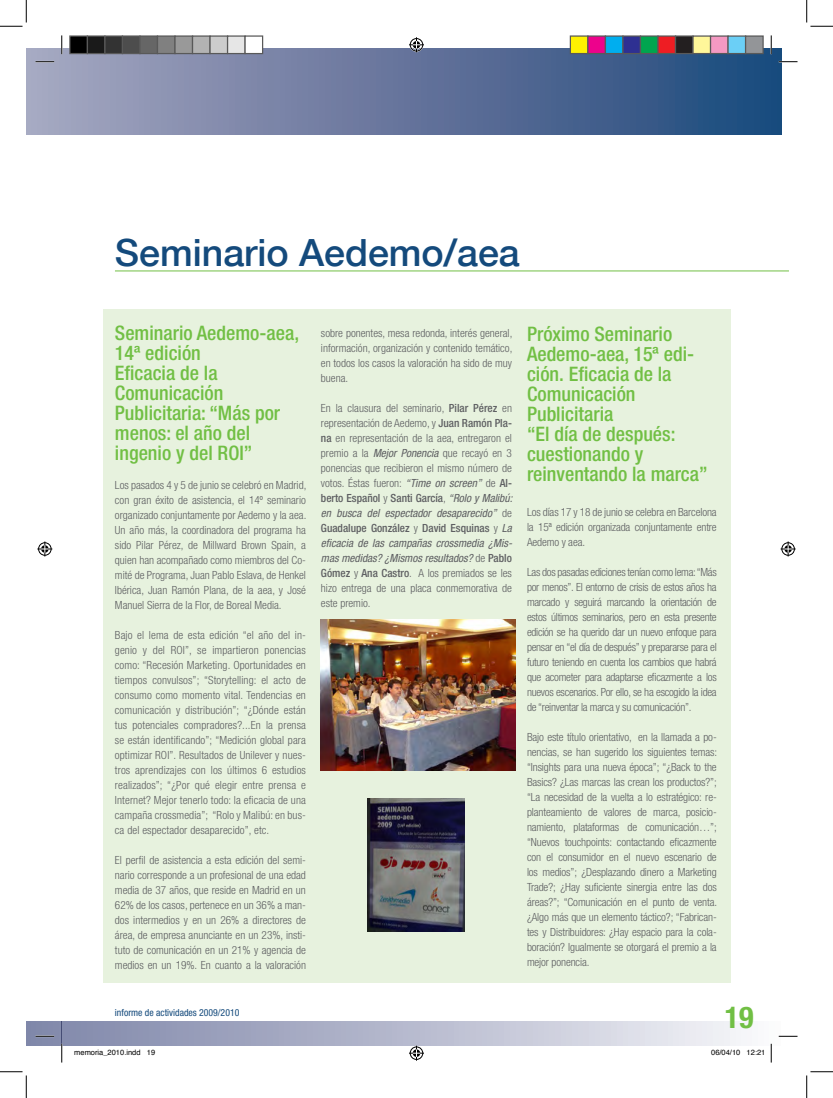
<style>
.page{position:relative;width:833px;height:1098px;background:#fff}
.page>*{position:absolute;margin:0;border:0;box-sizing:border-box;transform-origin:0 0}
.txt{font:500 37.5px "Helvetica Neue";color:#144a7c}
.t1{font:700 condensed 30px "Helvetica Neue LT Std";color:#71bf44}
.sub_verde{font:500 condensed 20px/20px "Helvetica Neue LT Std";color:#71bf44}
.txt-2{font:300 condensed 11.25px/15px "Helvetica Neue LT Std";color:#5e5f62;text-align:justify}
.t2{font:condensed 9.75px "Helvetica Neue LT Std";color:#144a7c}
.t3{font:7.5px "Helvetica";color:#000}
.s1{font-weight:500}
.s2{font-weight:400;font-style:italic}
</style>
<div class="page">
<div style="left:26px;top:1022px;width:36px;height:23px;background:#828aab"></div>
<div style="left:26px;top:49px;width:36px;height:85px;background:#a4a8c1"></div>
<div style="left:62px;top:1022px;width:717px;height:23px;background:linear-gradient(to right,#8087aa,#f6f6f9)"></div>
<div style="left:62px;top:49px;width:719px;height:85px;background:linear-gradient(to right,#a3a0bc,#1c477b)"></div>
<div style="left:102px;top:310px;width:628px;height:673px;background:#e7f2de"></div>
<hr style="left:115px;top:271px;width:673px;height:1px;background:#71bf44">
<img style="left:367px;top:799px;width:97px;height:132px">
<img style="left:321px;top:619px;width:194px;height:151px">
<svg style="left:35px;top:61px;width:19px;height:1px"></svg>
<svg style="left:778px;top:61px;width:19px;height:1px"></svg>
<svg style="left:35px;top:1035px;width:19px;height:2px"></svg>
<svg style="left:778px;top:1035px;width:19px;height:2px"></svg>
<svg style="left:61px;top:35px;width:1px;height:19px"></svg>
<svg style="left:61px;top:1044px;width:1px;height:18px"></svg>
<svg style="left:770px;top:35px;width:1px;height:19px"></svg>
<svg style="left:770px;top:1044px;width:1px;height:18px"></svg>
<svg style="left:0;top:0;width:27px;height:27px"></svg>
<svg style="left:0;top:1071px;width:27px;height:27px"></svg>
<svg style="left:806px;top:0;width:26px;height:27px"></svg>
<svg style="left:806px;top:1071px;width:26px;height:27px"></svg>
<svg style="left:409px;top:37px;width:15px;height:15px"></svg>
<svg style="left:409px;top:1045px;width:15px;height:15px"></svg>
<svg style="left:37px;top:541px;width:15px;height:15px"></svg>
<svg style="left:780px;top:541px;width:15px;height:15px"></svg>
<div style="left:70px;top:36px;width:17px;height:18px;background:#000"></div>
<div style="left:69px;top:35px;width:19px;height:19px;border:1px solid #595959"></div>
<div style="left:87px;top:36px;width:18px;height:18px;background:#1a1a1a"></div>
<div style="left:87px;top:35px;width:18px;height:19px;border:1px solid #595959"></div>
<div style="left:105px;top:36px;width:17px;height:18px;background:#333"></div>
<div style="left:104px;top:35px;width:19px;height:19px;border:1px solid #595959"></div>
<div style="left:122px;top:36px;width:18px;height:18px;background:#4d4d4d"></div>
<div style="left:122px;top:35px;width:18px;height:19px;border:1px solid #595959"></div>
<div style="left:140px;top:36px;width:17px;height:18px;background:#666"></div>
<div style="left:139px;top:35px;width:19px;height:19px;border:1px solid #595959"></div>
<div style="left:157px;top:36px;width:18px;height:18px;background:#808080"></div>
<div style="left:157px;top:35px;width:18px;height:19px;border:1px solid #595959"></div>
<div style="left:175px;top:36px;width:17px;height:18px;background:#999"></div>
<div style="left:174px;top:35px;width:19px;height:19px;border:1px solid #595959"></div>
<div style="left:192px;top:36px;width:18px;height:18px;background:#b3b3b3"></div>
<div style="left:192px;top:35px;width:18px;height:19px;border:1px solid #595959"></div>
<div style="left:210px;top:36px;width:17px;height:18px;background:#ccc"></div>
<div style="left:209px;top:35px;width:19px;height:19px;border:1px solid #595959"></div>
<div style="left:227px;top:36px;width:18px;height:18px;background:#e6e6e6"></div>
<div style="left:227px;top:35px;width:18px;height:19px;border:1px solid #595959"></div>
<div style="left:245px;top:36px;width:17px;height:18px;background:#fff"></div>
<div style="left:244px;top:35px;width:19px;height:19px;border:1px solid #595959"></div>
<div style="left:570px;top:36px;width:17px;height:18px;background:#fff101"></div>
<div style="left:569px;top:35px;width:19px;height:19px;border:1px solid #595959"></div>
<div style="left:587px;top:36px;width:18px;height:18px;background:#ed028c"></div>
<div style="left:587px;top:35px;width:18px;height:19px;border:1px solid #595959"></div>
<div style="left:605px;top:36px;width:17px;height:18px;background:#00aeef"></div>
<div style="left:604px;top:35px;width:19px;height:19px;border:1px solid #595959"></div>
<div style="left:622px;top:36px;width:18px;height:18px;background:#2e3092"></div>
<div style="left:622px;top:35px;width:18px;height:19px;border:1px solid #595959"></div>
<div style="left:640px;top:36px;width:17px;height:18px;background:#00a54f"></div>
<div style="left:639px;top:35px;width:19px;height:19px;border:1px solid #595959"></div>
<div style="left:657px;top:36px;width:18px;height:18px;background:#ee1d23"></div>
<div style="left:657px;top:35px;width:18px;height:19px;border:1px solid #595959"></div>
<div style="left:675px;top:36px;width:17px;height:18px;background:#231f20"></div>
<div style="left:674px;top:35px;width:19px;height:19px;border:1px solid #595959"></div>
<div style="left:692px;top:36px;width:18px;height:18px;background:#fff79a"></div>
<div style="left:692px;top:35px;width:18px;height:19px;border:1px solid #595959"></div>
<div style="left:710px;top:36px;width:17px;height:18px;background:#f499c2"></div>
<div style="left:709px;top:35px;width:19px;height:19px;border:1px solid #595959"></div>
<div style="left:727px;top:36px;width:18px;height:18px;background:#6bcff6"></div>
<div style="left:727px;top:35px;width:18px;height:19px;border:1px solid #595959"></div>
<div style="left:745px;top:36px;width:17px;height:18px;background:#939598"></div>
<div style="left:744px;top:35px;width:19px;height:19px;border:1px solid #595959"></div>
<p class="txt" style="left:115px;top:230px;width:406px">Seminario Aedemo/aea</p>
<p class="sub_verde" style="left:115px;top:322px;width:186px">Seminario Aedemo-aea,<br>14ª edición</p>
<p class="sub_verde" style="left:115px;top:362px;width:104px">Eficacia de la</p>
<p class="sub_verde" style="left:115px;top:382px;width:110px">Comunicación</p>
<p class="sub_verde" style="left:115px;top:402px;width:167px">Publicitaria: “Más por menos: el año del</p>
<p class="sub_verde" style="left:115px;top:442px;width:139px">ingenio y del ROI”</p>
<p class="txt-2" style="left:115px;top:478px;width:193px">Los pasados 4 y 5 de junio se celebró en Madrid, con gran éxito de asistencia, el 14º seminario organizado conjuntamente por Aedemo y la aea.</p>
<p class="txt-2" style="left:115px;top:523px;width:192px">Un año más, la coordinadora del programa ha sido Pilar Pérez, de Millward Brown Spain, a quien han acompañado como miembros del Co&shy;mité de Programa, Juan Pablo Eslava, de Henkel Ibérica, Juan Ramón Plana, de la aea, y José Manuel Sierra de la Flor, de Boreal Media.</p>
<p class="txt-2" style="left:115px;top:628px;width:192px">Bajo el lema de esta edición “el año del in&shy;genio y del ROI”, se impartieron ponencias como: “Recesión Marketing. Oportunidades en tiempos convulsos”; “Storytelling: el acto de consumo como momento vital. Tendencias en comunicación y distribución”; “¿Dónde están tus potenciales compradores?...En la prensa se están identificando”; “Medición global para optimizar ROI”. Resultados de Unilever y nues&shy;tros aprendizajes con los últimos 6 estudios realizados”; “¿Por qué elegir entre prensa e Internet? Mejor tenerlo todo: la eficacia de una campaña crossmedia”; “Rolo y Malibú: en bus&shy;ca del espectador desaparecido”, etc.</p>
<p class="txt-2" style="left:115px;top:853px;width:192px">El perfil de asistencia a esta edición del semi&shy;nario corresponde a un profesional de una edad media de 37 años, que reside en Madrid en un 62% de los casos, pertenece en un 36% a man&shy;dos intermedios y en un 26% a directores de área, de empresa anunciante en un 23%, insti&shy;tuto de comunicación en un 21% y agencia de medios en un 19%. En cuanto a la valoración</p>
<p class="txt-2" style="left:321px;top:325px;width:193px">sobre ponentes, mesa redonda, interés general, información, organización y contenido temático, en todos los casos la valoración ha sido de muy buena.</p>
<p class="txt-2" style="left:321px;top:400px;width:193px">En la clausura del seminario, <span class="s1">Pilar Pérez</span> en representación de Aedemo, y <span class="s1">Juan Ramón Pla&shy;na</span> en representación de la aea, entregaron el premio a la <span class="s2">Mejor Ponencia</span> que recayó en 3 ponencias que recibieron el mismo número de votos. Éstas fueron: <span class="s2">“Time on screen”</span> de <span class="s1">Al&shy;berto Español</span> y <span class="s1">Santi García</span>, <span class="s2">“Rolo y Malibú: en busca del espectador desaparecido”</span> de <span class="s1">Guadalupe González</span> y <span class="s1">David Esquinas</span> y <span class="s2">La eficacia de las campañas crossmedia ¿Mis&shy;mas medidas? ¿Mismos resultados?</span> de <span class="s1">Pablo Gómez</span> y <span class="s1">Ana Castro</span>. A los premiados se les hizo entrega de una placa conmemorativa de este premio.</p>
<p class="sub_verde" style="left:526px;top:323px;width:147px">Próximo Seminario</p>
<p class="sub_verde" style="left:526px;top:343px;width:168px">Aedemo-aea, 15ª edi&shy;ción. Eficacia de la</p>
<p class="sub_verde" style="left:526px;top:383px;width:110px">Comunicación</p>
<p class="sub_verde" style="left:526px;top:403px;width:88px">Publicitaria</p>
<p class="sub_verde" style="left:526px;top:423px;width:150px">“El día de después: cuestionando y</p>
<p class="sub_verde" style="left:526px;top:463px;width:182px">reinventando la marca”</p>
<p class="txt-2" style="left:526px;top:505px;width:191px">Los días 17 y 18 de junio se celebra en Barcelona la 15ª edición organizada conjuntamente entre Aedemo y aea.</p>
<p class="txt-2" style="left:526px;top:565px;width:191px">Las dos pasadas ediciones tenían como lema: “Más por menos”. El entorno de crisis de estos años ha marcado y seguirá marcando la orientación de estos últimos seminarios, pero en esta presente edición se ha querido dar un nuevo enfoque para pensar en “el día de después” y prepararse para el futuro teniendo en cuenta los cambios que habrá que acometer para adaptarse eficazmente a los nuevos escenarios. Por ello, se ha escogido la idea de “reinventar la marca y su comunicación”.</p>
<p class="txt-2" style="left:526px;top:729px;width:191px">Bajo este título orientativo, en la llamada a po&shy;nencias, se han sugerido los siguientes temas: “Insights para una nueva época”; “¿Back to the Basics? ¿Las marcas las crean los productos?”; “La necesidad de la vuelta a lo estratégico: re&shy;planteamiento de valores de marca, posicio&shy;namiento, plataformas de comunicación…”; “Nuevos touchpoints: contactando eficazmente con el consumidor en el nuevo escenario de los medios”; ¿Desplazando dinero a Marketing Trade?; ¿Hay suficiente sinergia entre las dos áreas?”; “Comunicación en el punto de venta. ¿Algo más que un elemento táctico?; “Fabrican&shy;tes y Distribuidores: ¿Hay espacio para la cola&shy;boración? Igualmente se otorgará el premio a la mejor ponencia.</p>
<p class="t2" style="left:115px;top:1007px;width:126px">informe de actividades 2009/2010</p>
<h2 class="t1" style="left:724px;top:999px;width:30px">19</h2>
<p class="t3" style="left:74px;top:1046px;width:82px">memoria_2010.indd 19</p>
<p class="t3" style="left:710px;top:1046px;width:56px">06/04/10 12:21</p>
</div>
